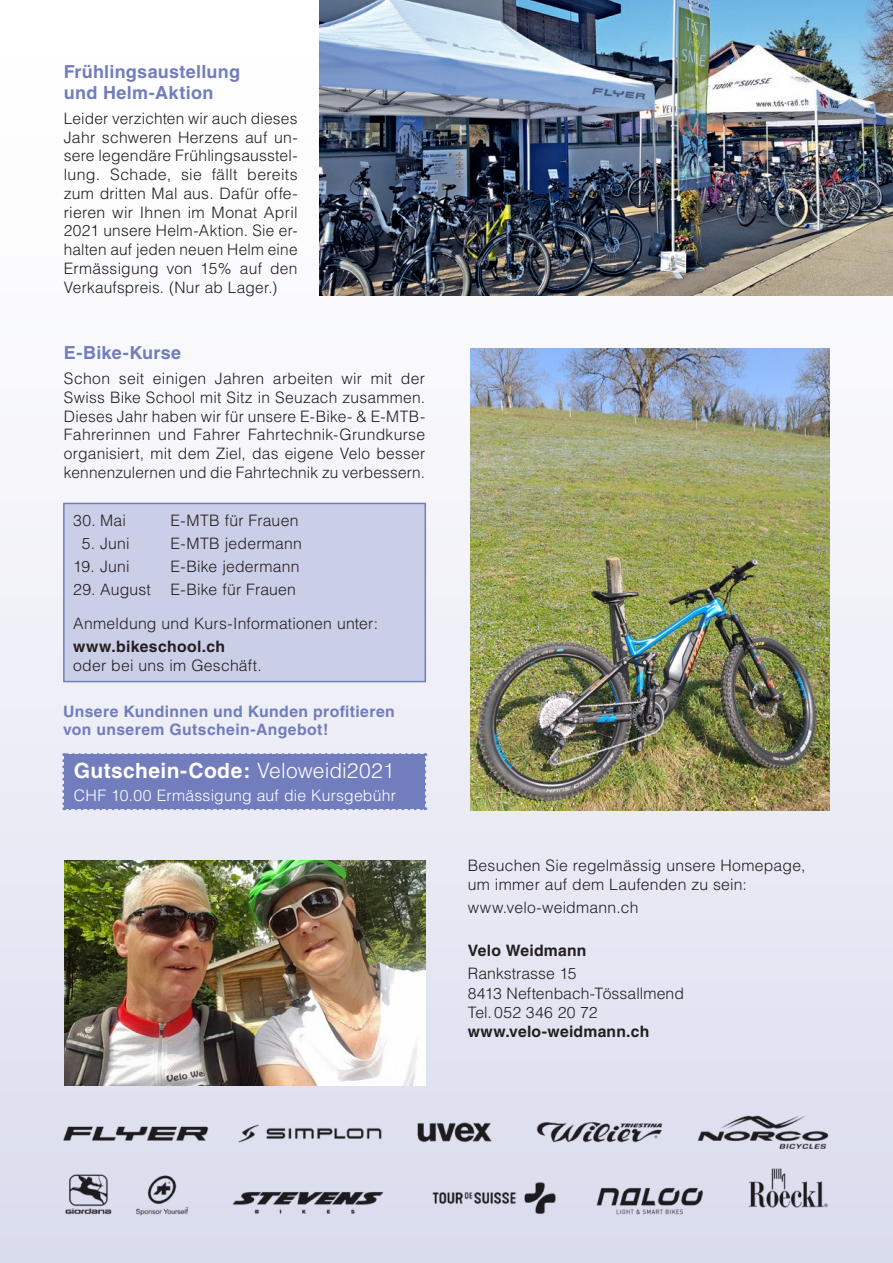
<style>
.page{position:relative;width:893px;height:1263px;background:#fff}
.page>*{position:absolute;margin:0;border:0;box-sizing:border-box;transform-origin:0 0}
.Grundtext{font:700 21px "Helvetica";letter-spacing:.02em;color:#fff}
.Untertitel{font:700 18px "Helvetica";letter-spacing:.015em;color:#717dbd}
.Grundtext-2{font:300 15.75px/18.8px "Helvetica";letter-spacing:.015em;color:#231f20;text-align:justify}
.Grundtext-3{font:700 15.75px/18.8px "Helvetica";letter-spacing:.025em;color:#717dbd}
.Grundtext-4{font:300 15.75px "Helvetica";letter-spacing:.015em;color:#fff}
.Grundtext-5{font:700 15.75px "Helvetica";letter-spacing:.015em;color:#231f20}
.s1{font-weight:700}
.s2{font-weight:300}
</style>
<div class="page">
<div style="left:0;top:0;width:893px;height:1263px;background:linear-gradient(to bottom,#fff,#dbddee)"></div>
<img style="left:732px;top:1164px;width:116px;height:54px">
<img style="left:49px;top:1112px;width:346px;height:43px">
<img style="left:522px;top:1105px;width:316px;height:49px">
<img style="left:51px;top:1168px;width:150px;height:57px">
<img style="left:218px;top:1177px;width:355px;height:44px">
<img style="left:412px;top:1108px;width:101px;height:48px">
<img style="left:320px;top:0;width:573px;height:296px">
<img style="left:470px;top:349px;width:359px;height:461px">
<div style="left:64px;top:503px;width:361px;height:178px;background:#cbcee7"></div>
<div style="left:63px;top:503px;width:363px;height:179px;border:2px solid #717dbd"></div>
<div style="left:62px;top:753px;width:364px;height:57px;background:#717dbd"></div>
<img style="left:64px;top:860px;width:361px;height:226px">
<img style="left:590px;top:1184px;width:119px;height:33px">
<p class="Untertitel" style="left:64px;top:60px;width:178px">Frühlingsaustellung</p>
<p class="Untertitel" style="left:64px;top:81px;width:151px">und Helm-Aktion</p>
<p class="Grundtext-2" style="left:64px;top:108px;width:235px">Leider verzichten wir auch dieses Jahr schweren Herzens auf un&shy;sere legendäre Frühlingsausstel&shy;lung. Schade, sie fällt bereits zum dritten Mal aus. Dafür offe&shy;rieren wir Ihnen im Monat April 2021 unsere Helm-Aktion. Sie er&shy;halten auf jeden neuen Helm eine Ermässigung von 15% auf den Verkaufspreis. (Nur ab Lager.)</p>
<p class="Untertitel" style="left:64px;top:342px;width:119px">E-Bike-Kurse</p>
<p class="Grundtext-2" style="left:64px;top:369px;width:363px">Schon seit einigen Jahren arbeiten wir mit der Swiss Bike School mit Sitz in Seuzach zusammen.<br>Dieses Jahr haben wir für unsere E-Bike- &amp; E-MTB-Fahrerinnen und Fahrer Fahrtechnik-Grundkurse organisiert, mit dem Ziel, das eigene Velo besser kennenzulernen und die Fahrtechnik zu verbessern.</p>
<p class="Grundtext-2" style="left:73px;top:511px;width:54px">30. Mai</p>
<p class="Grundtext-2" style="left:171px;top:511px;width:129px">E-MTB für Frauen</p>
<p class="Grundtext-2" style="left:82px;top:534px;width:49px">5. Juni</p>
<p class="Grundtext-2" style="left:171px;top:534px;width:133px">E-MTB jedermann</p>
<p class="Grundtext-2" style="left:73px;top:557px;width:58px">19. Juni</p>
<p class="Grundtext-2" style="left:171px;top:557px;width:131px">E-Bike jedermann</p>
<p class="Grundtext-2" style="left:73px;top:580px;width:224px">29. August E-Bike für Frauen</p>
<p class="Grundtext-2" style="left:73px;top:613px;width:306px">Anmeldung und Kurs-Informationen unter:</p>
<p class="Grundtext-2" style="left:73px;top:636px;width:190px"><span class="s1">www.bikeschool.ch </span>oder bei uns im Geschäft.</p>
<p class="Grundtext-3" style="left:63px;top:701px;width:333px">Unsere Kundinnen und Kunden profitieren von unserem Gutschein-Angebot!</p>
<p class="Grundtext" style="left:74px;top:758px;width:322px">Gutschein-Code: <span class="s2">Veloweidi2021</span></p>
<p class="Grundtext-4" style="left:74px;top:786px;width:324px">CHF 10.00 Ermässigung auf die Kursgebühr</p>
<p class="Grundtext-2" style="left:468px;top:856px;width:339px">Besuchen Sie regelmässig unsere Homepage, um immer auf dem Laufenden zu sein:</p>
<p class="Grundtext-2" style="left:468px;top:898px;width:172px">www.velo-weidmann.ch</p>
<p class="Grundtext-5" style="left:468px;top:941px;width:120px">Velo Weidmann</p>
<p class="Grundtext-2" style="left:468px;top:964px;width:110px">Rankstrasse 15</p>
<p class="Grundtext-2" style="left:468px;top:983px;width:218px">8413 Neftenbach-Tössallmend</p>
<p class="Grundtext-2" style="left:468px;top:1003px;width:131px">Tel. 052 346 20 72</p>
<p class="Grundtext-5" style="left:468px;top:1022px;width:183px">www.velo-weidmann.ch</p>
</div>
